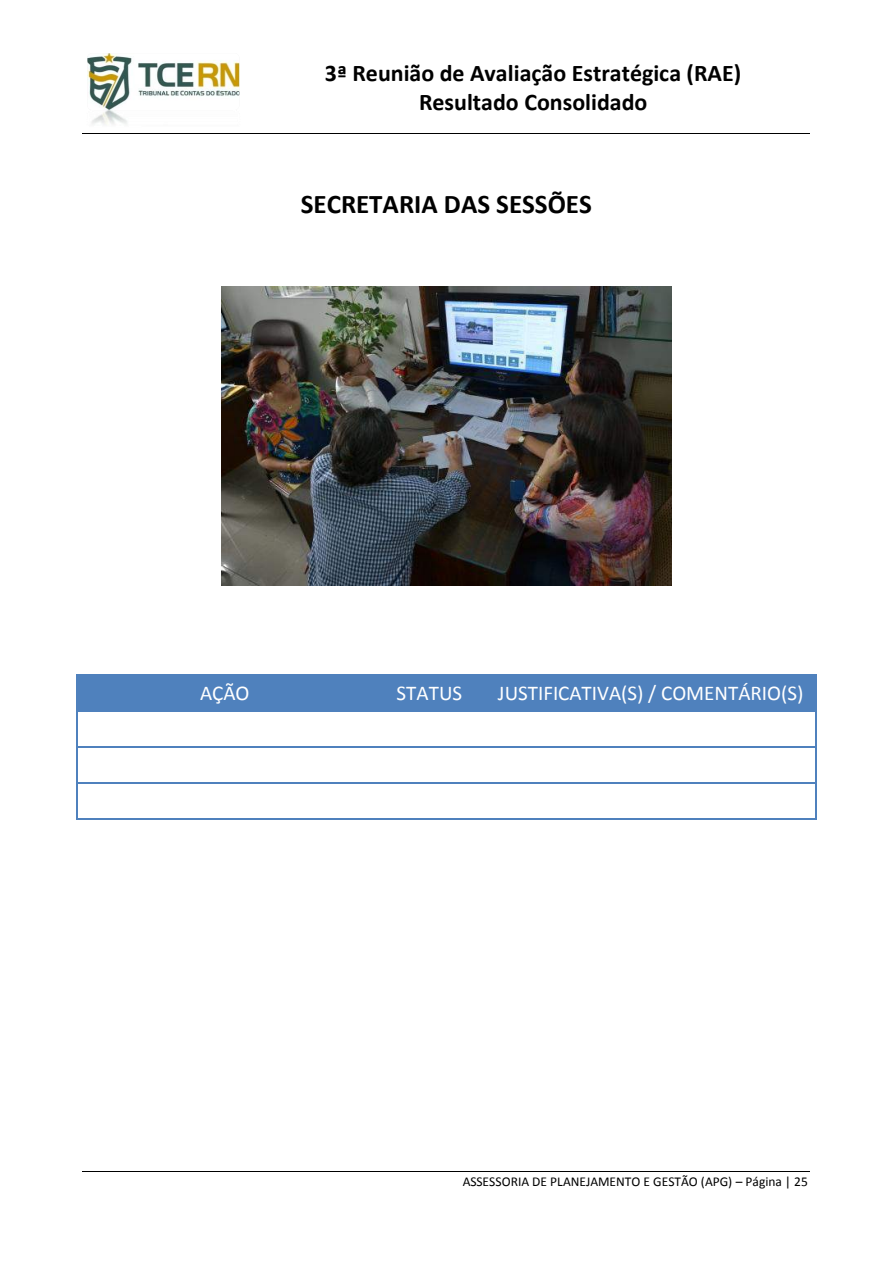
<style>
.page{position:relative;width:893px;height:1263px;background:#fff}
.page>*{position:absolute;margin:0;border:0;box-sizing:border-box;transform-origin:0 0}
.t1{font:700 27px "Calibri";color:#000}
.t2{font:700 24px/29.4px "Calibri";color:#000;text-align:center}
.t3{font:21px "Calibri";color:#fff}
.t4{font:13.5px "Calibri";color:#000}
</style>
<div class="page">
<hr style="left:83px;top:133px;width:727px;height:1px;background:#000">
<hr style="left:83px;top:1171px;width:727px;height:1px;background:#000">
<img style="left:91px;top:110px;width:36px;height:14px">
<svg style="left:87px;top:53px;width:152px;height:57px"></svg>
<div style="left:78px;top:675px;width:7px;height:35px;background:#4f81bd"></div>
<div style="left:365px;top:675px;width:8px;height:35px;background:#4f81bd"></div>
<div style="left:85px;top:675px;width:280px;height:35px;background:#4f81bd"></div>
<div style="left:373px;top:675px;width:8px;height:35px;background:#4f81bd"></div>
<div style="left:477px;top:675px;width:9px;height:35px;background:#4f81bd"></div>
<div style="left:381px;top:675px;width:96px;height:35px;background:#4f81bd"></div>
<div style="left:486px;top:675px;width:8px;height:35px;background:#4f81bd"></div>
<div style="left:808px;top:675px;width:7px;height:35px;background:#4f81bd"></div>
<div style="left:494px;top:675px;width:314px;height:35px;background:#4f81bd"></div>
<hr style="left:78px;top:674px;width:295px;height:1px;background:#4f81bd">
<hr style="left:374px;top:674px;width:112px;height:1px;background:#4f81bd">
<hr style="left:487px;top:674px;width:328px;height:1px;background:#4f81bd">
<hr style="left:76px;top:675px;width:2px;height:35px;background:#4f81bd">
<hr style="left:815px;top:675px;width:2px;height:35px;background:#4f81bd">
<hr style="left:78px;top:710px;width:295px;height:1px;background:#4f81bd">
<hr style="left:374px;top:710px;width:112px;height:1px;background:#4f81bd">
<hr style="left:487px;top:710px;width:328px;height:1px;background:#4f81bd">
<hr style="left:76px;top:711px;width:2px;height:35px;background:#4f81bd">
<hr style="left:815px;top:711px;width:2px;height:35px;background:#4f81bd">
<hr style="left:78px;top:746px;width:295px;height:1px;background:#4f81bd">
<hr style="left:374px;top:746px;width:112px;height:1px;background:#4f81bd">
<hr style="left:487px;top:746px;width:328px;height:1px;background:#4f81bd">
<hr style="left:76px;top:747px;width:2px;height:35px;background:#4f81bd">
<hr style="left:815px;top:747px;width:2px;height:35px;background:#4f81bd">
<hr style="left:78px;top:782px;width:295px;height:2px;background:#4f81bd">
<hr style="left:374px;top:782px;width:112px;height:2px;background:#4f81bd">
<hr style="left:487px;top:782px;width:328px;height:2px;background:#4f81bd">
<hr style="left:76px;top:784px;width:2px;height:34px;background:#4f81bd">
<hr style="left:78px;top:818px;width:295px;height:2px;background:#4f81bd">
<hr style="left:373px;top:818px;width:113px;height:2px;background:#4f81bd">
<hr style="left:486px;top:818px;width:329px;height:2px;background:#4f81bd">
<hr style="left:815px;top:784px;width:2px;height:34px;background:#4f81bd">
<img style="left:221px;top:286px;width:450px;height:300px">
<p class="t2" style="left:325px;top:60px;width:418px">3ª Reunião de Avaliação Estratégica (RAE)<br>Resultado Consolidado</p>
<p class="t1" style="left:301px;top:193px;width:293px">SECRETARIA DAS SESSÕES</p>
<p class="t3" style="left:200px;top:684px;width:51px">AÇÃO</p>
<p class="t3" style="left:397px;top:684px;width:67px">STATUS</p>
<p class="t3" style="left:498px;top:684px;width:307px">JUSTIFICATIVA(S) / COMENTÁRIO(S)</p>
<p class="t4" style="left:463px;top:1176px;width:347px">ASSESSORIA DE PLANEJAMENTO E GESTÃO (APG) – Página | 25</p>
</div>
